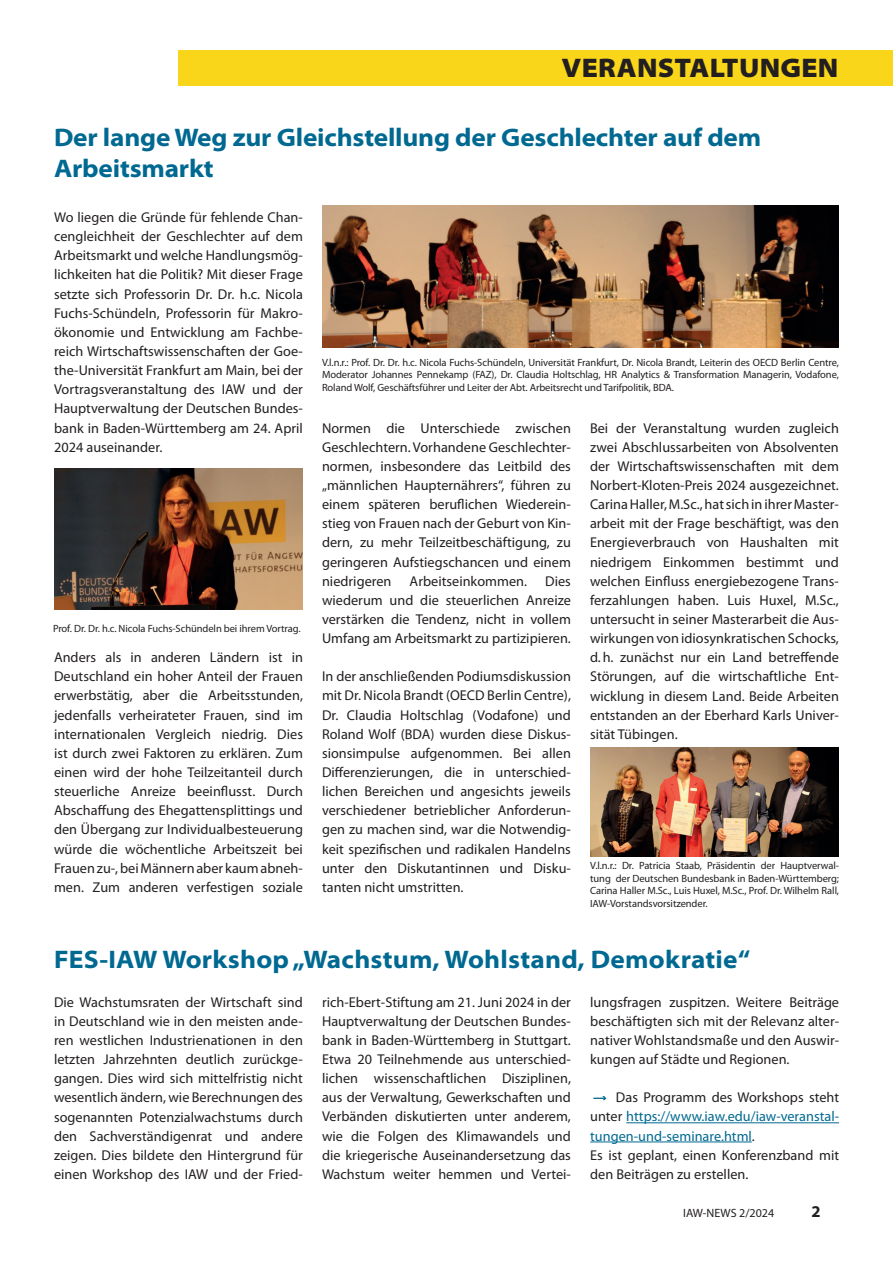
<style>
.page{position:relative;width:893px;height:1263px;background:#fff}
.page>*{position:absolute;margin:0;border:0;box-sizing:border-box;transform-origin:0 0}
.t1{font:900 semi-expanded 27px "Myriad Pro";letter-spacing:.01em;color:#231f20}
.t2{font:700 semi-expanded 25.5px/30.6px "Myriad Pro";letter-spacing:-.01em;color:#006991}
.t3{font:700 semi-expanded 25.5px "Myriad Pro";letter-spacing:.01em;color:#006991}
.t4{font:700 16.5px "Myriad Pro";color:#231f20}
.t5{font:14.25px/19.2px "Myriad Pro";color:#231f20;text-align:justify}
.t6{font:12px "Myriad Pro";color:#231f20}
.t7{font:10.5px/12.6px "Myriad Pro";letter-spacing:-.01em;color:#231f20;text-align:justify}
.s1{color:#006991}
</style>
<div class="page">
<div style="left:178px;top:50px;width:715px;height:36px;background:#fad61a"></div>
<img style="left:591px;top:747px;width:248px;height:110px">
<img style="left:54px;top:468px;width:249px;height:142px">
<img style="left:322px;top:205px;width:517px;height:142px">
<hr style="left:626px;top:1122px;width:213px;height:1px;background:#006991">
<hr style="left:590px;top:1141px;width:162px;height:1px;background:#006991">
<svg style="left:593px;top:1096px;width:13px;height:4px"></svg>
<h1 class="t1" style="left:562px;top:52px;width:278px">VERANSTALTUNGEN</h1>
<h2 class="t2" style="left:54px;top:123px;width:709px">Der lange Weg zur Gleichstellung der Geschlechter auf dem<br>Arbeitsmarkt</h2>
<p class="t5" style="left:54px;top:207px;width:250px">Wo liegen die Gründe für fehlende Chan&shy;cengleichheit der Geschlechter auf dem Arbeitsmarkt und welche Handlungsmög&shy;lichkeiten hat die Politik? Mit dieser Frage setzte sich Professorin Dr. Dr. h.c. Nicola Fuchs-Schündeln, Professorin für Makro&shy;ökonomie und Entwicklung am Fachbe&shy;reich Wirtschaftswissenschaften der Goe&shy;the-Universität Frankfurt am Main, bei der Vortragsveranstaltung des IAW und der Hauptverwaltung der Deutschen Bundes&shy;bank in Baden-Württemberg am 24. April 2024 auseinander.</p>
<p class="t7" style="left:322px;top:355px;width:518px">V.l.n.r.: Prof. Dr. Dr. h.c. Nicola Fuchs-Schündeln, Universität Frankfurt, Dr. Nicola Brandt, Leiterin des OECD Berlin Centre, Moderator Johannes Pennekamp (FAZ), Dr. Claudia Holtschlag, HR Analytics &amp; Transformation Managerin, Vodafone, Roland Wolf, Geschäftsführer und Leiter der Abt. Arbeitsrecht und Tarifpolitik, BDA.</p>
<p class="t5" style="left:322px;top:418px;width:250px">Normen die Unterschiede zwischen Geschlechtern. Vorhandene Geschlechter&shy;normen, insbesondere das Leitbild des „männlichen Haupternährers“, führen zu einem späteren beruflichen Wiederein&shy;stieg von Frauen nach der Geburt von Kin&shy;dern, zu mehr Teilzeitbeschäftigung, zu geringeren Aufstiegschancen und einem niedrigeren</p>
<p class="t5" style="left:590px;top:418px;width:250px">Bei der Veranstaltung wurden zugleich zwei Abschlussarbeiten von Absolventen der Wirtschaftswissenschaften mit dem Norbert-Kloten-Preis 2024 ausgezeichnet.<br>Carina Haller, M.Sc., hat sich in ihrer Master&shy;arbeit mit der Frage beschäftigt, was den Energieverbrauch von Haushalten mit niedrigem Einkommen bestimmt und welchen Einfluss energiebezogene Trans&shy;ferzahlungen haben. Luis Huxel, M.Sc., untersucht in seiner Masterarbeit die Aus&shy;wirkungen von idiosynkratischen Schocks, d.h. zunächst nur ein Land betreffende Störungen, auf die wirtschaftliche Ent&shy;wicklung in diesem Land. Beide Arbeiten entstanden an der Eberhard Karls Univer&shy;sität Tübingen.</p>
<p class="t5" style="left:410px;top:571px;width:119px">Arbeitseinkommen.</p>
<p class="t5" style="left:322px;top:571px;width:250px;text-indent:223px">Dies wiederum und die steuerlichen Anreize verstärken die Tendenz, nicht in vollem Umfang am Arbeitsmarkt zu partizipieren.</p>
<p class="t5" style="left:322px;top:667px;width:250px">In der anschließenden Podiumsdiskussion mit Dr. Nicola Brandt (OECD Berlin Centre), Dr. Claudia Holtschlag (Vodafone) und Roland Wolf (BDA) wurden diese Diskus&shy;sionsimpulse aufgenommen. Bei allen Differenzierungen, die in unterschied&shy;lichen Bereichen und angesichts jeweils verschiedener betrieblicher Anforderun&shy;gen zu machen sind, war die Notwendig&shy;keit spezifischen und radikalen Handelns unter den Diskutantinnen und Disku&shy;tanten nicht umstritten.</p>
<p class="t7" style="left:53px;top:621px;width:249px">Prof. Dr. Dr. h.c. Nicola Fuchs-Schündeln bei ihrem Vortrag.</p>
<p class="t5" style="left:54px;top:647px;width:250px">Anders als in anderen Ländern ist in Deutschland ein hoher Anteil der Frauen erwerbstätig, aber die Arbeitsstunden, jedenfalls verheirateter Frauen, sind im internationalen Vergleich niedrig. Dies ist durch zwei Faktoren zu erklären. Zum einen wird der hohe Teilzeitanteil durch steuerliche Anreize beeinflusst. Durch Abschaffung des Ehegattensplittings und den Übergang zur Individualbesteuerung würde die wöchentliche Arbeitszeit bei Frauen zu-, bei Männern aber kaum abneh&shy;men. Zum anderen verfestigen soziale</p>
<p class="t7" style="left:590px;top:859px;width:250px">V.l.n.r.: Dr. Patricia Staab, Präsidentin der Hauptverwal&shy;tung der Deutschen Bundesbank in Baden-Württemberg; Carina Haller M.Sc., Luis Huxel, M.Sc., Prof. Dr. Wilhelm Rall, IAW-Vorstandsvorsitzender.</p>
<h2 class="t3" style="left:54px;top:945px;width:698px">FES-IAW Workshop „Wachstum, Wohlstand, Demokratie“</h2>
<p class="t5" style="left:322px;top:992px;width:250px">rich-Ebert-Stiftung am 21. Juni 2024 in der Hauptverwaltung der Deutschen Bundes&shy;bank in Baden-Württemberg in Stuttgart.<br>Etwa 20 Teilnehmende aus unterschied&shy;lichen wissenschaftlichen Disziplinen, aus der Verwaltung, Gewerkschaften und Verbänden diskutierten unter anderem, wie die Folgen des Klimawandels und die kriegerische Auseinandersetzung das Wachstum weiter hemmen und Vertei-</p>
<p class="t5" style="left:590px;top:992px;width:250px">lungsfragen zuspitzen. Weitere Beiträge beschäftigten sich mit der Relevanz alter&shy;nativer Wohlstandsmaße und den Auswir&shy;kungen auf Städte und Regionen.</p>
<p class="t5" style="left:54px;top:992px;width:250px">Die Wachstumsraten der Wirtschaft sind in Deutschland wie in den meisten ande&shy;ren westlichen Industrienationen in den letzten Jahrzehnten deutlich zurückge&shy;gangen. Dies wird sich mittelfristig nicht wesentlich ändern, wie Berechnungen des sogenannten Potenzialwachstums durch den Sachverständigenrat und andere zeigen. Dies bildete den Hintergrund für einen Workshop des IAW und der Fried-</p>
<p class="t5" style="left:590px;top:1088px;width:250px;text-align:left;text-indent:26px">Das Programm des Workshops steht unter <span class="s1">https://www.iaw.edu/iaw-veranstal&shy;tungen-und-seminare.html</span>.<br>Es ist geplant, einen Konferenzband mit den Beiträgen zu erstellen.</p>
<p class="t6" style="left:683px;top:1205px;width:92px">IAW-NEWS 2/2024</p>
<p class="t4" style="left:811px;top:1201px;width:11px">2</p>
</div>
